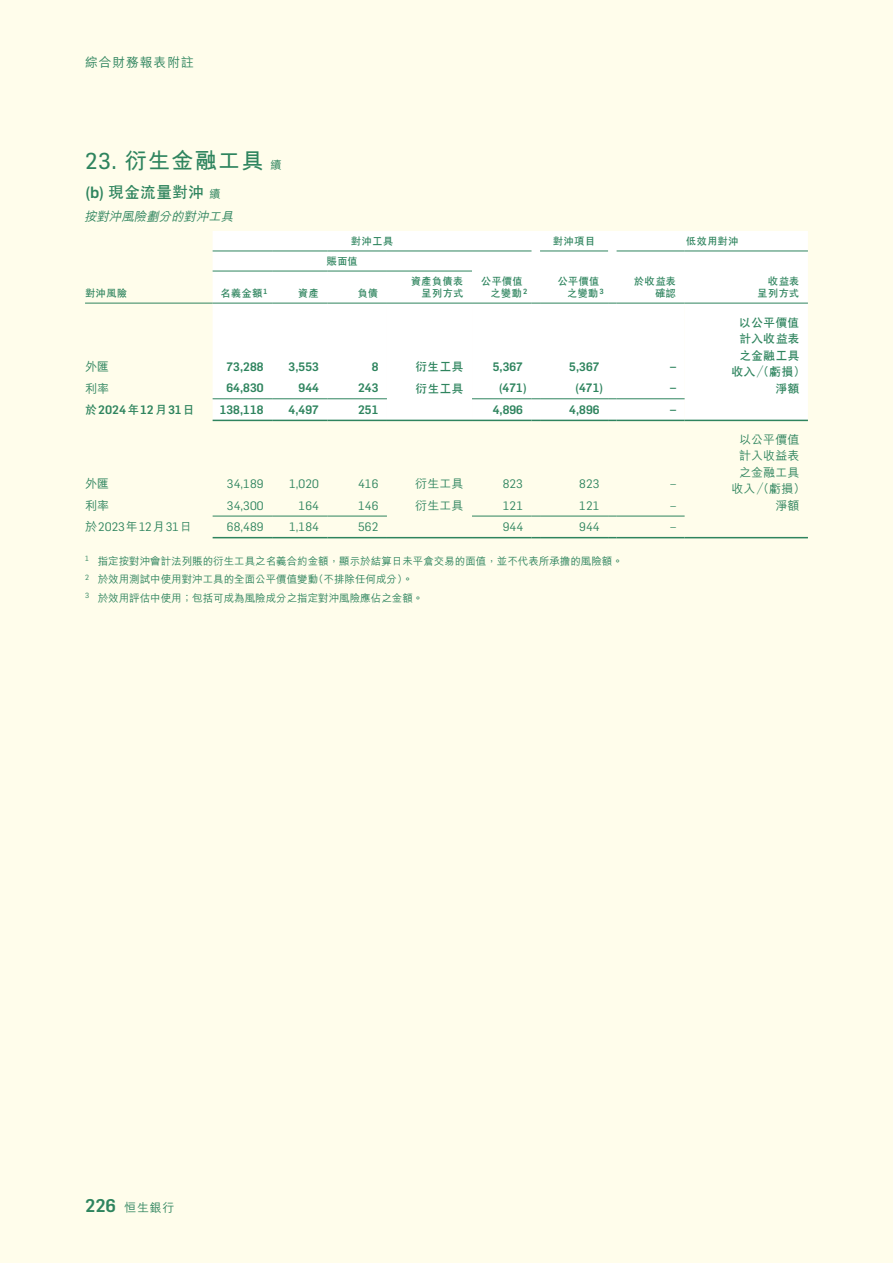
<style>
.page{position:relative;width:893px;height:1263px;background:#fffdeb}
.page>*{position:absolute;margin:0;border:0;box-sizing:border-box;transform-origin:0 0}
.t1{font:700 22.5px "M Hei HK";letter-spacing:.035em;color:#2e845e}
.t2{font:700 16.05px "C Hei 2 HK";letter-spacing:-.005em;color:#2e845e}
.t3{font:500 12.75px "M Hei HK";letter-spacing:.075em;color:#2e845e}
.t4{font:italic 500 12.45px "M Hei HK";color:#2e845e}
.t5{font:500 12px "Flama";letter-spacing:.005em;color:#2e845e}
.t6{font:12px "Flama";letter-spacing:.005em;color:#2e845e}
.t7{font:500 12px/16.5px "M Hei HK";letter-spacing:.005em;color:#2e845e;text-align:center}
.t8{font:700 12px/16.5px "C Hei 2 HK";letter-spacing:.005em;color:#2e845e;text-align:center}
.t9{font:500 10.5px/18.5px "M Hei HK";color:#2e845e}
.t10{font:700 10.5px/12px "C Hei 2 HK";letter-spacing:.005em;color:#2e845e}
.s1{font-family:"Flama Basic";font-weight:400}
.s2{font-weight:500;font-size:11.25px}
.s3{font-family:"Flama";font-weight:500}
.s4{font-family:"M Hei HK";font-weight:500;font-size:11.25px}
.s5{font-family:"C Hei 2 HK";font-weight:700}
.s6{font-family:"M Hei HK";font-weight:500}
.s7{font-family:"Flama";font-size:18px}
</style>
<div class="page">
<div style="left:213px;top:231px;width:595px;height:189px;background:#fff"></div>
<div style="left:213px;top:304px;width:472px;height:116px;background:#fff"></div>
<hr style="left:617px;top:516px;width:68px;height:1px;background:#2e845e">
<hr style="left:540px;top:251px;width:68px;height:1px;background:#2e845e">
<hr style="left:685px;top:251px;width:123px;height:1px;background:#2e845e">
<hr style="left:617px;top:251px;width:68px;height:1px;background:#2e845e">
<hr style="left:213px;top:398px;width:59px;height:1px;background:#2e845e">
<hr style="left:272px;top:398px;width:55px;height:1px;background:#2e845e">
<hr style="left:327px;top:398px;width:60px;height:1px;background:#2e845e">
<hr style="left:472px;top:398px;width:59px;height:1px;background:#2e845e">
<hr style="left:540px;top:398px;width:68px;height:1px;background:#2e845e">
<hr style="left:617px;top:398px;width:68px;height:1px;background:#2e845e">
<hr style="left:213px;top:537px;width:59px;height:1px;background:#2e845e">
<hr style="left:272px;top:537px;width:55px;height:1px;background:#2e845e">
<hr style="left:327px;top:537px;width:60px;height:1px;background:#2e845e">
<hr style="left:387px;top:537px;width:85px;height:1px;background:#2e845e">
<hr style="left:472px;top:537px;width:59px;height:1px;background:#2e845e">
<hr style="left:540px;top:537px;width:68px;height:1px;background:#2e845e">
<hr style="left:617px;top:537px;width:68px;height:1px;background:#2e845e">
<hr style="left:685px;top:537px;width:123px;height:1px;background:#2e845e">
<hr style="left:213px;top:516px;width:59px;height:1px;background:#2e845e">
<hr style="left:272px;top:516px;width:55px;height:1px;background:#2e845e">
<hr style="left:327px;top:516px;width:60px;height:1px;background:#2e845e">
<hr style="left:472px;top:516px;width:59px;height:1px;background:#2e845e">
<hr style="left:540px;top:516px;width:68px;height:1px;background:#2e845e">
<hr style="left:85px;top:303px;width:128px;height:1px;background:#2e845e">
<hr style="left:213px;top:303px;width:59px;height:1px;background:#2e845e">
<hr style="left:272px;top:303px;width:55px;height:1px;background:#2e845e">
<hr style="left:327px;top:303px;width:60px;height:1px;background:#2e845e">
<hr style="left:387px;top:303px;width:85px;height:1px;background:#2e845e">
<hr style="left:472px;top:303px;width:59px;height:1px;background:#2e845e">
<hr style="left:540px;top:303px;width:68px;height:1px;background:#2e845e">
<hr style="left:617px;top:303px;width:68px;height:1px;background:#2e845e">
<hr style="left:472px;top:251px;width:59px;height:1px;background:#2e845e">
<hr style="left:213px;top:251px;width:59px;height:1px;background:#2e845e">
<hr style="left:272px;top:251px;width:55px;height:1px;background:#2e845e">
<hr style="left:327px;top:251px;width:60px;height:1px;background:#2e845e">
<hr style="left:387px;top:251px;width:85px;height:1px;background:#2e845e">
<hr style="left:213px;top:271px;width:59px;height:1px;background:#2e845e">
<hr style="left:272px;top:271px;width:55px;height:1px;background:#2e845e">
<hr style="left:327px;top:271px;width:60px;height:1px;background:#2e845e">
<hr style="left:387px;top:271px;width:85px;height:1px;background:#2e845e">
<hr style="left:685px;top:303px;width:123px;height:1px;background:#2e845e">
<hr style="left:213px;top:420px;width:59px;height:1px;background:#2e845e">
<hr style="left:272px;top:420px;width:55px;height:1px;background:#2e845e">
<hr style="left:327px;top:420px;width:60px;height:1px;background:#2e845e">
<hr style="left:387px;top:420px;width:85px;height:1px;background:#2e845e">
<hr style="left:472px;top:420px;width:59px;height:1px;background:#2e845e">
<hr style="left:540px;top:420px;width:68px;height:1px;background:#2e845e">
<hr style="left:617px;top:420px;width:68px;height:1px;background:#2e845e">
<hr style="left:685px;top:420px;width:123px;height:1px;background:#2e845e">
<p class="t3" style="left:85px;top:53px;width:110px">綜合財務報表附註</p>
<h1 class="t1" style="left:85px;top:144px;width:198px"><span class="s1">23.</span> 衍生金融工具 <span class="s2">續</span></h1>
<h2 class="t2" style="left:85px;top:184px;width:137px"><span class="s3">(b)</span> 現金流量對沖<span class="s4">續</span></h2>
<p class="t4" style="left:84px;top:207px;width:154px">按對沖風險劃分的對沖工具</p>
<p class="t10" style="left:85px;top:287px;width:44px">對沖風險</p>
<p class="t10" style="left:351px;top:235px;width:44px">對沖工具</p>
<p class="t10" style="left:553px;top:235px;width:44px">對沖項目</p>
<p class="t10" style="left:686px;top:235px;width:54px">低效用對沖</p>
<p class="t10" style="left:326px;top:255px;width:33px">賬面值</p>
<p class="t10" style="left:567px;top:275px;width:39px;text-indent:-9px">公平價值之變動<sup>3</sup></p>
<p class="t10" style="left:634px;top:275px;width:44px;text-align:right">於收益表確認</p>
<p class="t10" style="left:768px;top:275px;width:33px">收益表</p>
<p class="t10" style="left:411px;top:275px;width:54px;text-align:right">資產負債表呈列方式</p>
<p class="t10" style="left:490px;top:275px;width:38px;text-indent:-9px">公平價值之變動<sup>2</sup></p>
<p class="t10" style="left:220px;top:287px;width:49px">名義金額<sup>1</sup></p>
<p class="t10" style="left:298px;top:287px;width:23px">資產</p>
<p class="t10" style="left:357px;top:287px;width:23px">負債</p>
<p class="t10" style="left:757px;top:287px;width:44px">呈列方式</p>
<p class="t7" style="left:85px;top:357px;width:25px">外匯</p>
<p class="t5" style="left:226px;top:358px;width:39px">73,288</p>
<p class="t5" style="left:289px;top:358px;width:32px">3,553</p>
<p class="t5" style="left:372px;top:358px;width:8px">8</p>
<p class="t8" style="left:415px;top:358px;width:50px">衍生工具</p>
<p class="t5" style="left:493px;top:358px;width:32px">5,367</p>
<p class="t5" style="left:569px;top:358px;width:32px">5,367</p>
<p class="t5" style="left:670px;top:358px;width:8px">–</p>
<p class="t8" style="left:731px;top:314px;width:76px">以公平價值計入收益表之金融工具收入／（虧損）</p>
<p class="t7" style="left:85px;top:379px;width:25px">利率</p>
<p class="t5" style="left:226px;top:379px;width:39px">64,830</p>
<p class="t5" style="left:299px;top:379px;width:22px">944</p>
<p class="t5" style="left:358px;top:379px;width:22px">243</p>
<p class="t8" style="left:415px;top:380px;width:50px">衍生工具</p>
<p class="t5" style="left:499px;top:379px;width:30px">(471)</p>
<p class="t5" style="left:575px;top:379px;width:30px">(471)</p>
<p class="t5" style="left:670px;top:379px;width:8px">–</p>
<p class="t8" style="left:775px;top:380px;width:26px">淨額</p>
<p class="t5" style="left:85px;top:401px;width:111px"><span class="s5">於</span>2024<span class="s5">年</span>12<span class="s5">月</span>31<span class="s5">日</span></p>
<p class="t5" style="left:220px;top:401px;width:45px">138,118</p>
<p class="t5" style="left:289px;top:401px;width:32px">4,497</p>
<p class="t5" style="left:358px;top:401px;width:22px">251</p>
<p class="t5" style="left:493px;top:401px;width:32px">4,896</p>
<p class="t5" style="left:569px;top:401px;width:32px">4,896</p>
<p class="t5" style="left:670px;top:401px;width:8px">–</p>
<p class="t7" style="left:85px;top:475px;width:25px">外匯</p>
<p class="t6" style="left:227px;top:475px;width:38px">34,189</p>
<p class="t6" style="left:289px;top:475px;width:31px">1,020</p>
<p class="t6" style="left:358px;top:475px;width:22px">416</p>
<p class="t7" style="left:415px;top:475px;width:50px">衍生工具</p>
<p class="t6" style="left:503px;top:475px;width:22px">823</p>
<p class="t6" style="left:579px;top:475px;width:22px">823</p>
<p class="t6" style="left:671px;top:475px;width:7px">–</p>
<p class="t7" style="left:731px;top:430px;width:76px">以公平價值計入收益表之金融工具收入／（虧損）</p>
<p class="t7" style="left:85px;top:496px;width:25px">利率</p>
<p class="t6" style="left:227px;top:497px;width:38px">34,300</p>
<p class="t6" style="left:299px;top:497px;width:22px">164</p>
<p class="t6" style="left:358px;top:497px;width:22px">146</p>
<p class="t7" style="left:415px;top:496px;width:50px">衍生工具</p>
<p class="t6" style="left:503px;top:497px;width:22px">121</p>
<p class="t6" style="left:579px;top:497px;width:22px">121</p>
<p class="t6" style="left:671px;top:497px;width:7px">–</p>
<p class="t7" style="left:775px;top:496px;width:26px">淨額</p>
<p class="t6" style="left:85px;top:519px;width:108px"><span class="s6">於</span>2023<span class="s6">年</span>12<span class="s6">月</span>31<span class="s6">日</span></p>
<p class="t6" style="left:227px;top:519px;width:38px">68,489</p>
<p class="t6" style="left:289px;top:519px;width:31px">1,184</p>
<p class="t6" style="left:358px;top:519px;width:22px">562</p>
<p class="t6" style="left:503px;top:519px;width:22px">944</p>
<p class="t6" style="left:579px;top:519px;width:22px">944</p>
<p class="t6" style="left:671px;top:519px;width:7px">–</p>
<p class="t9" style="left:85px;top:551px;width:539px"><sup>1</sup> 指定按對沖會計法列賬的衍生工具之名義合約金額，顯示於結算日未平倉交易的面值，並不代表所承擔的風險額。<br><sup>2</sup> 於效用測試中使用對沖工具的全面公平價值變動（不排除任何成分）。<br><sup>3</sup> 於效用評估中使用；包括可成為風險成分之指定對沖風險應佔之金額。</p>
<p class="t7" style="left:85px;top:1198px;width:91px"><span class="s7">226</span> 恒生銀行</p>
</div>
